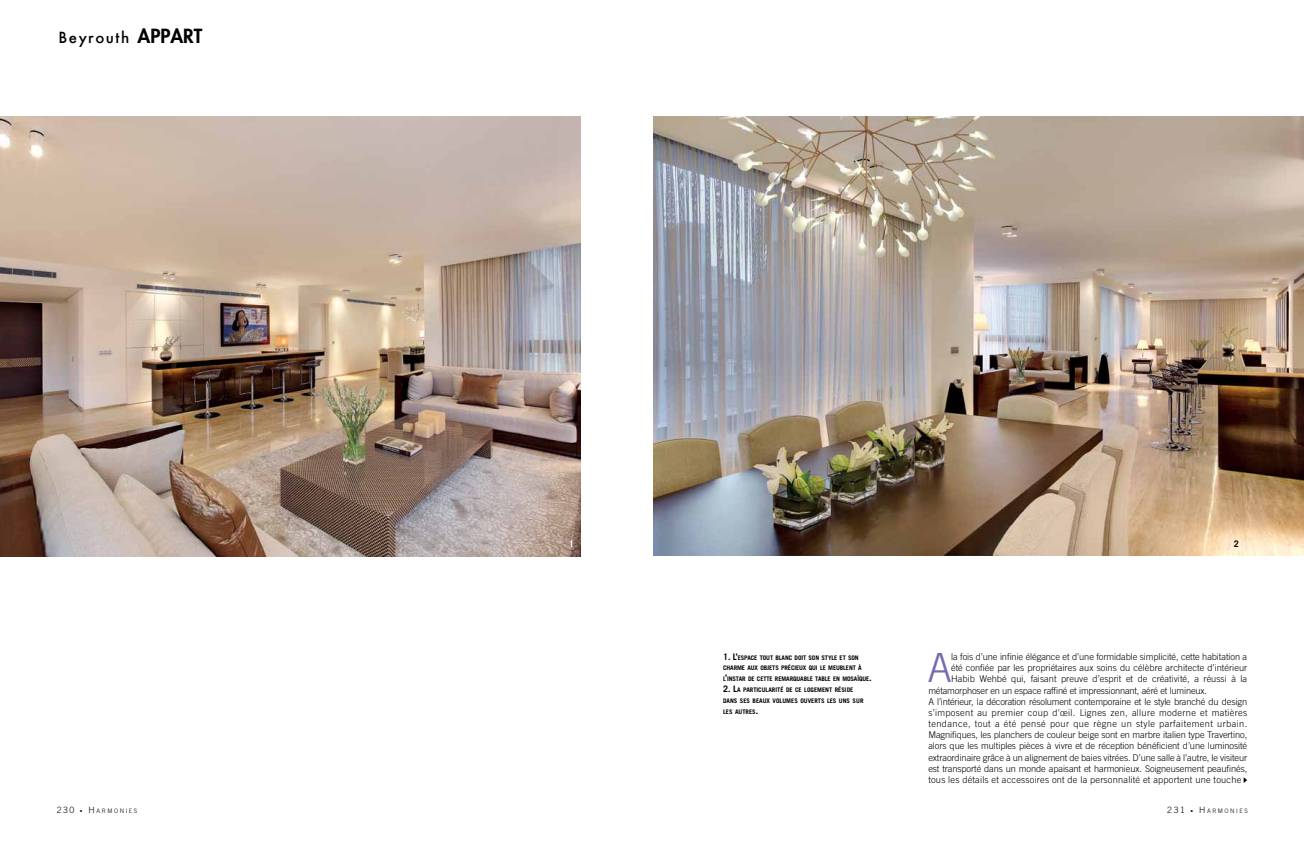
<style>
.page{position:relative;width:1304px;height:851px;background:#fff}
.page>*{position:absolute;margin:0;border:0;box-sizing:border-box;transform-origin:0 0}
.t1{font:300 40.2px "Trade Gothic";color:#756ab0}
.t2{font:500 15px "Futura";letter-spacing:.1em;color:#000}
.t3{font:300 9.3px "Trade Gothic";letter-spacing:-.01em;color:#000}
.t4{font:300 9.3px "Trade Gothic";letter-spacing:.02em;color:#000}
.t5{font:300 9.3px "Trade Gothic";letter-spacing:.03em;color:#000}
.t6{font:300 9.3px "Trade Gothic";letter-spacing:.04em;color:#000}
.t7{font:700 9px "Trade Gothic";color:#fff}
.t8{font:700 9px "Trade Gothic";color:#000}
.t9{font:700 6.3px/10.8px "Trade Gothic";letter-spacing:-.015em;color:#000}
.t10{font:300 6.1px "Trade Gothic";letter-spacing:.255em;color:#000}
.s1{font-weight:800;font-size:19px}
.s2{font-size:9px}
.s3{font-size:8.7px}
.s4{font-size:5.4px}
</style>
<div class="page">
<img style="left:0;top:116px;width:580px;height:440px">
<img style="left:653px;top:116px;width:651px;height:439px">
<h2 class="t2" style="left:59px;top:27px;width:145px">Beyrouth <span class="s1">APPART</span></h2>
<p class="t7" style="left:569px;top:538px;width:7px">1</p>
<p class="t8" style="left:1234px;top:538px;width:7px">2</p>
<p class="t9" style="left:723px;top:651px;width:150px"><span class="s2">1. L’</span>ESPACE TOUT BLANC DOIT SON STYLE ET SON<br>CHARME AUX OBJETS PRÉCIEUX QUI LE MEUBLENT À<br>L<span class="s2">’</span>INSTAR DE CETTE REMARQUABLE TABLE EN MOSAÏQUE<span class="s2">.</span></p>
<p class="t9" style="left:723px;top:684px;width:142px"><span class="s2">2. L</span>A PARTICULARITÉ DE CE LOGEMENT RÉSIDE<br>DANS SES BEAUX VOLUMES OUVERTS LES UNS SUR<br>LES AUTRES<span class="s2">.</span></p>
<h1 class="t1" style="left:927px;top:644px;width:26px">A</h1>
<p class="t3" style="left:951px;top:651px;width:298px">la fois d’une infinie élégance et d’une formidable simplicité, cette habitation a</p>
<p class="t3" style="left:951px;top:662px;width:298px">été confiée par les propriétaires aux soins du célèbre architecte d’intérieur</p>
<p class="t3" style="left:951px;top:673px;width:298px">Habib Wehbé qui, faisant preuve d’esprit et de créativité, a réussi à la</p>
<p class="t3" style="left:928px;top:684px;width:280px">métamorphoser en un espace raffiné et impressionnant, aéré et lumineux.</p>
<p class="t3" style="left:928px;top:695px;width:320px">A l’intérieur, la décoration résolument contemporaine et le style branché du design</p>
<p class="t5" style="left:928px;top:707px;width:320px">s’imposent au premier coup d’œil. Lignes zen, allure moderne et matières</p>
<p class="t6" style="left:928px;top:718px;width:320px">tendance, tout a été pensé pour que règne un style parfaitement urbain.</p>
<p class="t3" style="left:928px;top:729px;width:320px">Magnifiques, les planchers de couleur beige sont en marbre italien type Travertino,</p>
<p class="t3" style="left:928px;top:740px;width:320px">alors que les multiples pièces à vivre et de réception bénéficient d’une luminosité</p>
<p class="t3" style="left:928px;top:751px;width:320px">extraordinaire grâce à un alignement de baies vitrées. D’une salle à l’autre, le visiteur</p>
<p class="t3" style="left:928px;top:762px;width:320px">est transporté dans un monde apaisant et harmonieux. Soigneusement peaufinés,</p>
<p class="t4" style="left:928px;top:774px;width:314px">tous les détails et accessoires ont de la personnalité et apportent une touche</p>
<p class="t10" style="left:57px;top:806px;width:82px"><span class="s3">230</span> <span class="s4">•</span> <span class="s3">H</span>ARMONIES</p>
<p class="t10" style="left:1167px;top:806px;width:82px"><span class="s3">231</span> <span class="s4">•</span> <span class="s3">H</span>ARMONIES</p>
</div>
